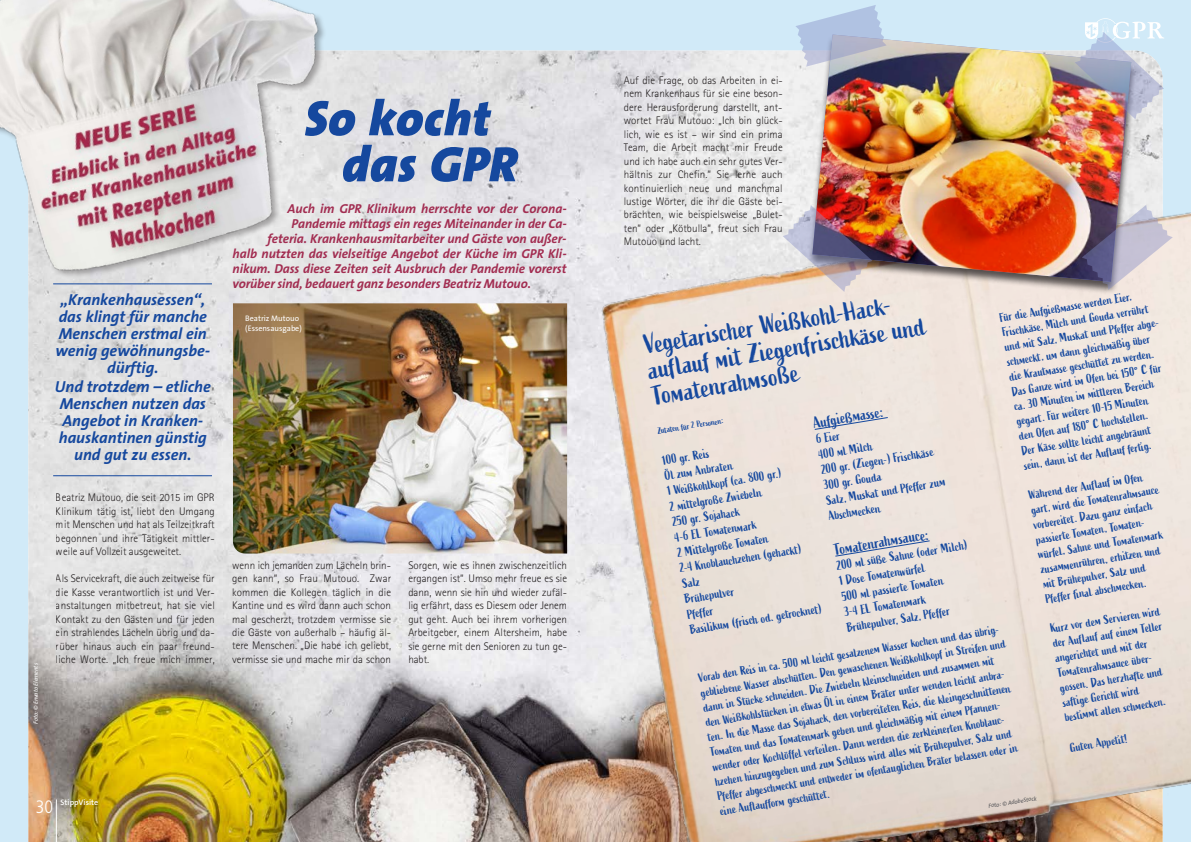
<style>
.page{position:relative;width:1191px;height:842px;background:#d1eaf8}
.page>*{position:absolute;margin:0;border:0;box-sizing:border-box;transform-origin:0 0}
.t1{font:italic 900 50px/46px "The Sans B9";letter-spacing:.005em;color:#15489e}
.t2{font:27px/26.1px "Active";color:#15489e}
.t3{font:300 condensed 18px "Frutiger LT Std";color:#fff}
.t4{font:italic 700 16px/17px "The Sans B7";letter-spacing:-.005em;color:#15489e;text-align:center}
.t5{font:16px "Active";color:#15489e}
.t6{font:13px/15.6px "Active";color:#15489e}
.t7{font:italic 700 13px "The Sans B7";letter-spacing:-.01em;color:#a22d51}
.t8{font:12.5px/15px "Active";color:#15489e}
.t9{font:300 11px/13.5px "Agfa Rotis Sans Serif";color:#231f20;text-align:justify}
.t10{font:9px "Active";color:#15489e}
.t11{font:8px/10px "The Sans B5 Plain";color:#fff}
.t12{font:600 8px "The Sans B6";color:#fff}
.t13{font:italic 6px "The Sans B5 Plain";letter-spacing:-.02em;color:#fff}
.t14{font:italic 6px "The Sans B5 Plain";color:#565659}
</style>
<div class="page">
<img style="left:28px;top:51px;width:1134px;height:791px">
<hr style="left:56px;top:799px;width:1px;height:43px;background:#fff">
<img style="left:0;top:0;width:391px;height:312px">
<img style="left:233px;top:303px;width:334px;height:250px">
<img style="left:579px;top:176px;width:612px;height:666px">
<svg style="left:814px;top:417px;width:74px;height:13px"></svg>
<svg style="left:834px;top:540px;width:96px;height:17px;background:#ded9d8"></svg>
<hr style="left:53px;top:283px;width:159px;height:1px;background:#15489e">
<hr style="left:53px;top:475px;width:159px;height:1px;background:#15489e">
<div style="left:807px;top:35px;width:331px;height:259px;background:#231f20;opacity:.75"></div>
<img style="left:812px;top:35px;width:319px;height:247px">
<img style="left:782px;top:205px;width:90px;height:87px">
<img style="left:1074px;top:18px;width:90px;height:101px">
<svg style="left:1081px;top:205px;width:91px;height:85px;background:#ada6b5"></svg>
<svg style="left:795px;top:5px;width:91px;height:62px"></svg>
<p class="t13" style="left:33px;top:724px;width:62px;rotate:-90deg">Foto: © Envato Elements</p>
<p class="t4" style="left:55px;top:292px;width:156px">„Krankenhausessen“, das klingt für manche<br>Menschen erstmal ein wenig gewöhnungsbe&shy;dürftig.</p>
<p class="t4" style="left:55px;top:379px;width:157px">Und trotzdem – etliche<br>Menschen nutzen das<br>Angebot in Kranken&shy;hauskantinen günstig und gut zu essen.</p>
<p class="t9" style="left:56px;top:491px;width:160px">Beatriz Mutouo, die seit 2015 im GPR Klinikum tätig ist, liebt den Umgang mit Menschen und hat als Teilzeitkraft begonnen und ihre Tätigkeit mittler&shy;weile auf Vollzeit ausgeweitet.</p>
<p class="t9" style="left:56px;top:572px;width:160px">Als Servicekraft, die auch zeitweise für die Kasse verantwortlich ist und Ver&shy;anstaltungen mitbetreut, hat sie viel Kontakt zu den Gästen und für jeden ein strahlendes Lächeln übrig und da&shy;rüber hinaus auch ein paar freund&shy;liche Worte. „Ich freue mich immer,</p>
<h1 class="t1" style="left:342px;top:98px;width:177px;text-indent:-38px">So kocht das GPR</h1>
<p class="t7" style="left:287px;top:202px;width:281px">Auch im GPR Klinikum herrschte vor der Corona-</p>
<p class="t7" style="left:291px;top:217px;width:277px">Pandemie mittags ein reges Miteinander in der Ca-</p>
<p class="t7" style="left:267px;top:232px;width:300px">feteria. Krankenhausmitarbeiter und Gäste von außer-</p>
<p class="t7" style="left:232px;top:247px;width:335px">halb nutzten das vielseitige Angebot der Küche im GPR Kli-</p>
<p class="t7" style="left:232px;top:262px;width:335px">nikum. Dass diese Zeiten seit Ausbruch der Pandemie vorerst</p>
<p class="t7" style="left:232px;top:277px;width:300px">vorüber sind, bedauert ganz besonders Beatriz Mutouo.</p>
<p class="t11" style="left:245px;top:314px;width:58px">Beatriz Mutouo (Essensausgabe)</p>
<p class="t9" style="left:232px;top:558px;width:160px">wenn ich jemanden zum Lächeln brin&shy;gen kann“, so Frau Mutouo. Zwar kommen die Kollegen täglich in die Kantine und es wird dann auch schon mal gescherzt, trotzdem vermisse sie die Gäste von außerhalb – häufig äl&shy;tere Menschen. „Die habe ich geliebt, vermisse sie und mache mir da schon</p>
<p class="t9" style="left:408px;top:558px;width:160px">Sorgen, wie es ihnen zwischenzeitlich ergangen ist“. Umso mehr freue es sie dann, wenn sie hin und wieder zufäl&shy;lig erfährt, dass es Diesem oder Jenem gut geht. Auch bei ihrem vorherigen Arbeitgeber, einem Altersheim, habe sie gerne mit den Senioren zu tun ge&shy;habt.</p>
<h3 class="t3" style="left:36px;top:796px;width:19px">30</h3>
<p class="t12" style="left:61px;top:798px;width:39px">StippVisite</p>
<p class="t9" style="left:624px;top:73px;width:160px">Auf die Frage, ob das Arbeiten in ei&shy;nem Krankenhaus für sie eine beson&shy;dere Herausforderung darstellt, ant&shy;wortet Frau Mutouo: „Ich bin glück&shy;lich, wie es ist – wir sind ein prima Team, die Arbeit macht mir Freude und ich habe auch ein sehr gutes Ver&shy;hältnis zur Chefin.“ Sie lerne auch kontinuierlich neue und manchmal lustige Wörter, die ihr die Gäste bei&shy;brächten, wie beispielsweise „Bulet&shy;ten“ oder „Kötbulla“, freut sich Frau Mutouo und lacht.</p>
<p class="t8" style="left:998px;top:310px;width:160px;rotate:-9deg">Für die Aufgießmasse werden Eier, Frischkäse, Milch und Gouda verrührt und mit Salz, Muskat und Pfeffer abge&shy;schmeckt, um dann gleichmäßig über die Krautmasse geschüttet zu werden.<br>Das Ganze wird im Ofen bei 150° C für ca. 30 Minuten im mittleren Bereich gegart. Für weitere 10-15 Minuten<br>den Ofen auf 180° C hochstellen.<br>Der Käse sollte leicht angebräunt<br>sein, dann ist der Auflauf fertig.</p>
<p class="t8" style="left:1027px;top:488px;width:131px;rotate:-9deg">Während der Auflauf im Ofen gart, wird die Tomatenrahmsauce vorbereitet. Dazu ganz einfach passierte Tomaten, Tomaten&shy;würfel, Sahne und Tomatenmark zusammenrühren, erhitzen und mit Brühepulver, Salz und<br>Pfeffer final abschmecken.</p>
<p class="t8" style="left:1049px;top:621px;width:112px;rotate:-9deg">Kurz vor dem Servieren wird der Auflauf auf einem Teller angerichtet und mit der<br>Tomatenrahmsauce über&shy;gossen. Das herzhafte und saftige Gericht wird bestimmt allen schmecken.</p>
<p class="t8" style="left:1069px;top:740px;width:59px;rotate:-9deg">Guten Appetit!</p>
<h2 class="t2" style="left:642px;top:332px;width:282px;rotate:-9deg">Vegetarischer Weißkohl-Hack&shy;auflauf mit Ziegenfrischkäse und<br>Tomatenrahmsoße</h2>
<p class="t5" style="left:812px;top:413px;width:72px;rotate:-9deg">Aufgießmasse:</p>
<p class="t6" style="left:815px;top:432px;width:122px;rotate:-9deg">6 Eier<br>400 ml Milch<br>200 gr. (Ziegen-) Frischkäse<br>300 gr. Gouda<br>Salz, Muskat und Pfeffer zum<br>Abschmecken</p>
<p class="t5" style="left:833px;top:540px;width:97px;rotate:-9deg">Tomatenrahmsauce:</p>
<p class="t10" style="left:657px;top:426px;width:68px;rotate:-9deg">Zutaten für 2 Personen:</p>
<p class="t6" style="left:661px;top:453px;width:136px;rotate:-9deg">100 gr. Reis<br>Öl zum Anbraten<br>1 Weißkohlkopf (ca. 800 gr.)<br>2 mittelgroße Zwiebeln<br>250 gr. Sojahack<br>4-6 EL Tomatenmark<br>2 Mittelgroße Tomaten<br>2-4 Knoblauchzehen (gehackt)<br>Salz<br>Brühepulver<br>Pfeffer<br>Basilikum (frisch od. getrocknet)</p>
<p class="t6" style="left:835px;top:558px;width:133px;rotate:-9deg">200 ml süße Sahne (oder Milch)<br>1 Dose Tomatenwürfel<br>500 ml passierte Tomaten<br>3-4 EL Tomatenmark<br>Brühepulver, Salz, Pfeffer</p>
<p class="t8" style="left:697px;top:670px;width:310px;rotate:-9deg">Vorab den Reis in ca. 500 ml leicht gesalzenem Wasser kochen und das übrig&shy;gebliebene Wasser abschütten. Den gewaschenen Weißkohlkopf in Streifen und dann in Stücke schneiden. Die Zwiebeln kleinschneiden und zusammen mit den Weißkohlstücken in etwas Öl in einem Bräter unter wenden leicht anbra&shy;ten. In die Masse das Sojahack, den vorbereiteten Reis, die kleingeschnittenen Tomaten und das Tomatenmark geben und gleichmäßig mit einem Pfannen&shy;wender oder Kochlöffel verteilen. Dann werden die zerkleinerten Knoblauc&shy;hzehen hinzugegeben und zum Schluss wird alles mit Brühepulver, Salz und Pfeffer abgeschmeckt und entweder im ofentauglichen Bräter belassen oder in eine Auflaufform geschüttet.</p>
<p class="t14" style="left:987px;top:803px;width:50px;rotate:-9deg">Foto: © AdobeStock</p>
</div>
